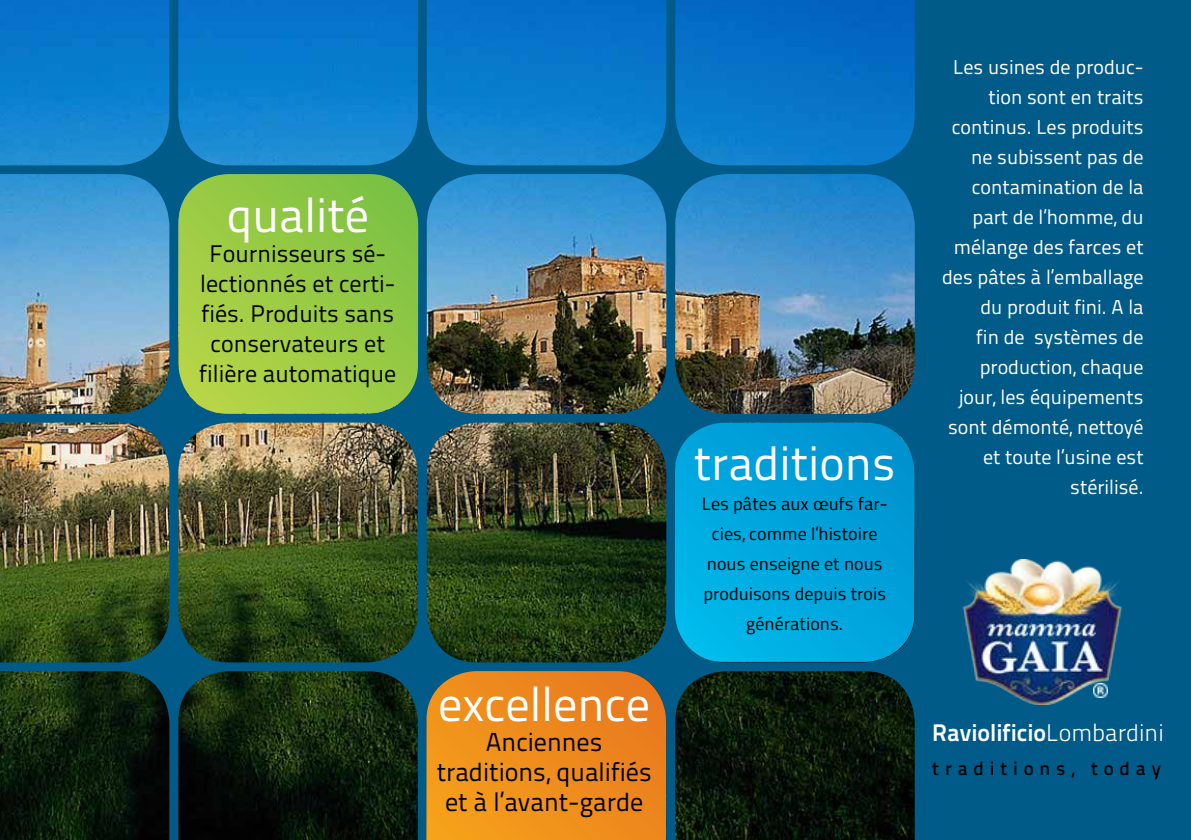
<style>
.page{position:relative;width:1191px;height:840px;background:#fff}
.page>*{position:absolute;margin:0;border:0;box-sizing:border-box;transform-origin:0 0}
.t1{font:48px "Titillium Text 22 L";color:#fff}
.t2{font:26px/30px "Titillium Text 22 L";color:#000;text-align:center}
.t3{font:24px/30px "Titillium Text 22 L";color:#000;text-align:center}
.t4{font:700 24px "Titillium Text 22 L";color:#fff}
.t5{font:20px/30px "Titillium Text 22 L";color:#fff;text-align:right}
.t6{font:500 19px "Titillium Text 22 L";letter-spacing:.31em;color:#000}
.t7{font:18px/30px "Titillium Text 22 L";color:#000;text-align:center}
.s1{font-weight:300}
</style>
<div class="page">
<div style="left:926px;top:0;width:265px;height:839px;background:#005b89"></div>
<img style="left:0;top:0;width:926px;height:839px">
<svg style="left:178px;top:174px;width:240px;height:239px;background:#93c647"></svg>
<svg style="left:675px;top:422px;width:239px;height:239px;background:#00a2d9"></svg>
<svg style="left:426px;top:670px;width:240px;height:169px;background:#e38921"></svg>
<img style="left:962px;top:559px;width:160px;height:145px">
<img style="left:1093px;top:683px;width:14px;height:14px">
<h1 class="t1" style="left:227px;top:180px;width:144px">qualité</h1>
<p class="t3" style="left:199px;top:237px;width:199px">Fournisseurs sé&shy;lectionnés et certi&shy;fiés. Produits sans conservateurs et filière automatique</p>
<h1 class="t1" style="left:694px;top:427px;width:203px">traditions</h1>
<p class="t7" style="left:702px;top:487px;width:187px">Les pâtes aux œufs far&shy;cies, comme l’histoire nous enseigne et nous produisons depuis trois générations.</p>
<p class="t5" style="left:942px;top:50px;width:203px">Les usines de produc&shy;tion sont en traits continus. Les produits ne subissent pas de contamination de la part de l’homme, du mélange des farces et des pâtes à l’emballage du produit fini. A la<br>fin de systèmes de production, chaque jour, les équipements sont démonté, nettoyé et toute l’usine est stérilisé.</p>
<h1 class="t1" style="left:438px;top:668px;width:213px">excellence</h1>
<h2 class="t2" style="left:437px;top:725px;width:216px">Anciennes traditions, qualifiés et à l’avant-garde</h2>
<p class="t4" style="left:932px;top:714px;width:233px">Raviolificio<span class="s1">Lombardini</span></p>
<p class="t6" style="left:932px;top:753px;width:230px">traditions, today</p>
</div>
